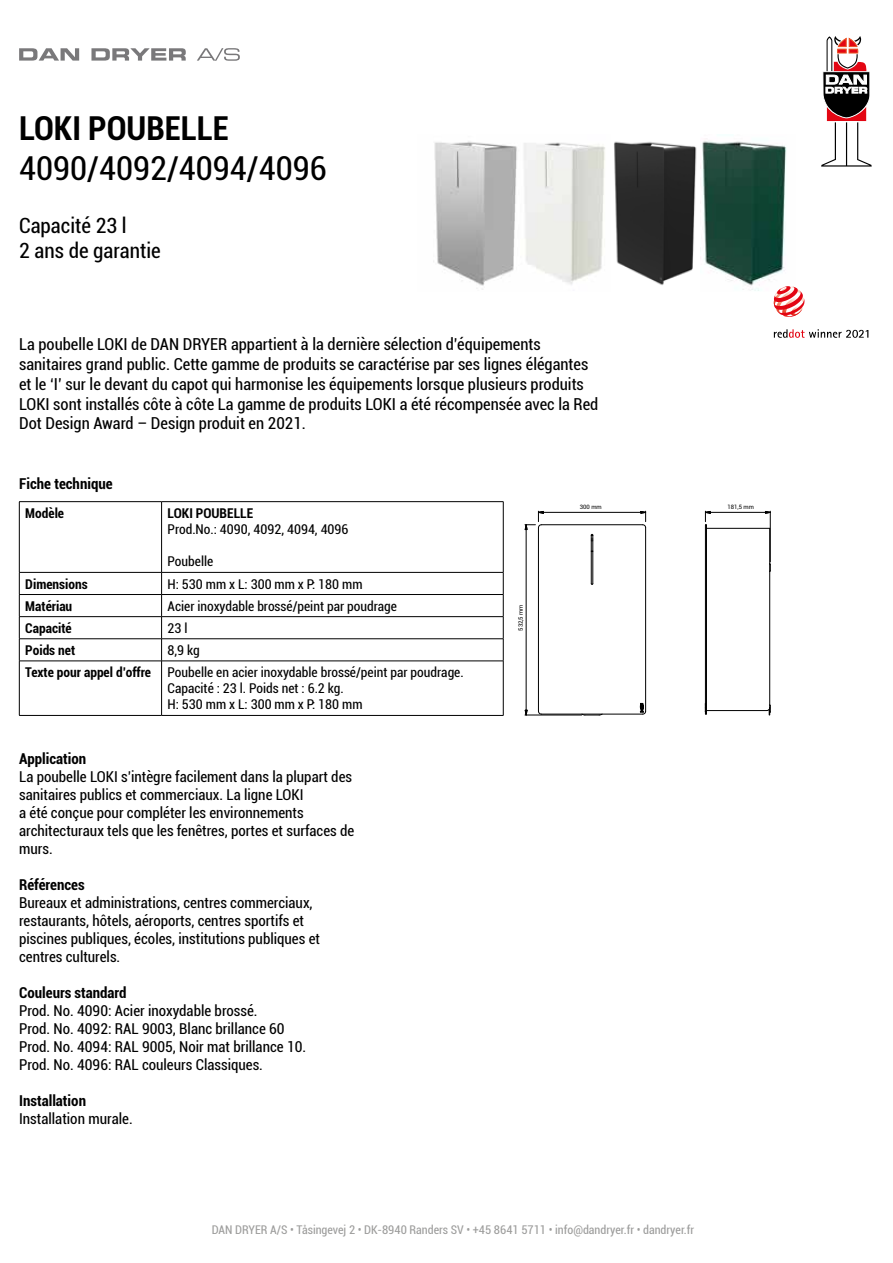
<style>
.page{position:relative;width:893px;height:1263px;background:#fff}
.page>*{position:absolute;margin:0;border:0;box-sizing:border-box;transform-origin:0 0}
.t1{font:condensed 33px "Roboto";color:#000}
.t2{font:700 condensed 33px "Roboto";color:#000}
.t3{font:condensed 21px/25.2px "Roboto";color:#000}
.t4{font:condensed 16.5px/19.8px "Roboto";color:#000}
.t5{font:condensed 15px/18px "Roboto";color:#000}
.t6{font:700 condensed 15px "Roboto";color:#000}
.t7{font:condensed 13.5px/22.2px "Roboto";color:#000}
.t8{font:700 condensed 13.5px "Roboto";color:#000}
.t9{font:condensed 12px "Roboto";color:#9d9d9c}
.t10{font:6px "Roboto";letter-spacing:-.005em;color:#000}
.s1{font-weight:700}
</style>
<div class="page">
<svg style="left:19px;top:48px;width:60px;height:13px"></svg>
<svg style="left:91px;top:48px;width:95px;height:13px"></svg>
<svg style="left:197px;top:48px;width:43px;height:13px"></svg>
<svg style="left:821px;top:36px;width:51px;height:131px"></svg>
<hr style="left:162px;top:501px;width:341px;height:1px;background:#000">
<hr style="left:19px;top:501px;width:143px;height:1px;background:#000">
<hr style="left:19px;top:502px;width:1px;height:70px;background:#000">
<hr style="left:161px;top:502px;width:1px;height:70px;background:#000">
<svg style="left:161px;top:573px;width:1px;height:88px"></svg>
<hr style="left:161px;top:661px;width:1px;height:54px;background:#000">
<hr style="left:503px;top:502px;width:1px;height:70px;background:#000">
<svg style="left:503px;top:573px;width:1px;height:88px"></svg>
<hr style="left:503px;top:661px;width:1px;height:54px;background:#000">
<hr style="left:19px;top:572px;width:143px;height:1px;background:#000">
<hr style="left:162px;top:572px;width:341px;height:1px;background:#000">
<hr style="left:19px;top:594px;width:143px;height:1px;background:#000">
<hr style="left:162px;top:594px;width:341px;height:1px;background:#000">
<hr style="left:19px;top:616px;width:143px;height:1px;background:#000">
<hr style="left:162px;top:616px;width:341px;height:1px;background:#000">
<hr style="left:19px;top:638px;width:143px;height:1px;background:#000">
<svg style="left:19px;top:573px;width:1px;height:88px"></svg>
<hr style="left:162px;top:638px;width:341px;height:1px;background:#000">
<hr style="left:19px;top:661px;width:143px;height:1px;background:#000">
<hr style="left:19px;top:661px;width:1px;height:54px;background:#000">
<hr style="left:162px;top:661px;width:341px;height:1px;background:#000">
<hr style="left:19px;top:715px;width:143px;height:1px;background:#000">
<hr style="left:162px;top:715px;width:341px;height:1px;background:#000">
<img style="left:433px;top:141px;width:84px;height:149px">
<img style="left:524px;top:142px;width:81px;height:143px">
<img style="left:614px;top:141px;width:87px;height:144px">
<img style="left:702px;top:141px;width:85px;height:150px">
<svg style="left:774px;top:329px;width:94px;height:9px"></svg>
<svg style="left:774px;top:286px;width:30px;height:31px"></svg>
<hr style="left:538px;top:528px;width:1px;height:183px;background:#000">
<hr style="left:541px;top:524px;width:102px;height:1px;background:#000">
<hr style="left:645px;top:528px;width:1px;height:183px;background:#000">
<hr style="left:541px;top:714px;width:102px;height:1px;background:#000">
<hr style="left:593px;top:535px;width:1px;height:49px;background:#000">
<hr style="left:591px;top:535px;width:1px;height:49px;background:#000">
<svg style="left:582px;top:714px;width:20px;height:2px"></svg>
<svg style="left:591px;top:534px;width:2px;height:7px"></svg>
<svg style="left:640px;top:703px;width:6px;height:11px"></svg>
<hr style="left:705px;top:525px;width:1px;height:186px;background:#000">
<hr style="left:706px;top:528px;width:1px;height:186px;background:#000">
<hr style="left:706px;top:528px;width:64px;height:1px;background:#000">
<hr style="left:769px;top:528px;width:1px;height:180px;background:#000">
<hr style="left:706px;top:710px;width:61px;height:1px;background:#000">
<svg style="left:767px;top:705px;width:4px;height:10px"></svg>
<svg style="left:769px;top:563px;width:2px;height:9px"></svg>
<hr style="left:543px;top:512px;width:98px;height:1px;background:#000">
<svg style="left:641px;top:511px;width:5px;height:17px"></svg>
<hr style="left:710px;top:512px;width:55px;height:1px;background:#000">
<svg style="left:705px;top:511px;width:5px;height:17px"></svg>
<hr style="left:770px;top:511px;width:1px;height:51px;background:#000">
<hr style="left:526px;top:529px;width:1px;height:181px;background:#000">
<hr style="left:525px;top:715px;width:57px;height:1px;background:#000">
<svg style="left:525px;top:511px;width:18px;height:19px"></svg>
<h1 class="t2" style="left:19px;top:105px;width:211px">LOKI POUBELLE</h1>
<h1 class="t1" style="left:19px;top:145px;width:309px">4090/4092/4094/4096</h1>
<h2 class="t3" style="left:19px;top:212px;width:143px">Capacité 23 l<br>2 ans de garantie</h2>
<p class="t4" style="left:19px;top:334px;width:581px">La poubelle LOKI de DAN DRYER appartient à la dernière sélection d’équipements sanitaires grand public. Cette gamme de produits se caractérise par ses lignes élégantes et le ‘I’ sur le devant du capot qui harmonise les équipements lorsque plusieurs produits LOKI sont installés côte à côte La gamme de produits LOKI a été récompensée avec la Red Dot Design Award – Design produit en 2021.</p>
<p class="t6" style="left:19px;top:473px;width:95px">Fiche technique</p>
<p class="t8" style="left:25px;top:503px;width:40px">Modèle</p>
<p class="t8" style="left:168px;top:503px;width:87px">LOKI POUBELLE</p>
<p class="t7" style="left:168px;top:518px;width:182px">Prod.No.: 4090, 4092, 4094, 4096</p>
<p class="t7" style="left:168px;top:550px;width:47px">Poubelle</p>
<p class="t8" style="left:25px;top:574px;width:64px">Dimensions</p>
<p class="t7" style="left:168px;top:572px;width:196px">H: 530 mm x L: 300 mm x P: 180 mm</p>
<p class="t8" style="left:25px;top:596px;width:48px">Matériau</p>
<p class="t7" style="left:168px;top:594px;width:231px">Acier inoxydable brossé/peint par poudrage</p>
<p class="t8" style="left:25px;top:618px;width:48px">Capacité</p>
<p class="t7" style="left:168px;top:616px;width:21px">23 l</p>
<p class="t8" style="left:25px;top:641px;width:51px">Poids net</p>
<p class="t7" style="left:25px;top:638px;width:440px;text-indent:142px">8,9 kg<br><span class="s1">Texte pour appel d’offre</span> Poubelle en acier inoxydable brossé/peint par poudrage.</p>
<p class="t7" style="left:168px;top:680px;width:196px;line-height:16.2px">Capacité : 23 l. Poids net : 6.2 kg.<br>H: 530 mm x L: 300 mm x P: 180 mm</p>
<p class="t6" style="left:19px;top:748px;width:69px">Application</p>
<p class="t5" style="left:19px;top:767px;width:337px">La poubelle LOKI s’intègre facilement dans la plupart des sanitaires publics et commerciaux. La ligne LOKI<br>a été conçue pour compléter les environnements architecturaux tels que les fenêtres, portes et surfaces de murs.</p>
<p class="t6" style="left:19px;top:874px;width:67px">Références</p>
<p class="t5" style="left:19px;top:893px;width:302px">Bureaux et administrations, centres commerciaux, restaurants, hôtels, aéroports, centres sportifs et piscines publiques, écoles, institutions publiques et centres culturels.</p>
<p class="t6" style="left:19px;top:982px;width:109px">Couleurs standard</p>
<p class="t5" style="left:19px;top:1001px;width:289px">Prod. No. 4090: Acier inoxydable brossé.<br>Prod. No. 4092: RAL 9003, Blanc brillance 60<br>Prod. No. 4094: RAL 9005, Noir mat brillance 10.<br>Prod. No. 4096: RAL couleurs Classiques.</p>
<p class="t6" style="left:19px;top:1090px;width:68px">Installation</p>
<p class="t5" style="left:19px;top:1109px;width:115px">Installation murale.</p>
<p class="t10" style="left:516px;top:631px;width:28px;rotate:-90deg">532,5 mm</p>
<p class="t10" style="left:580px;top:503px;width:23px">300 mm</p>
<p class="t10" style="left:728px;top:503px;width:28px">181,5 mm</p>
<p class="t9" style="left:212px;top:1221px;width:484px">DAN DRYER A/S • Tåsingevej 2 • DK-8940 Randers SV • +45 8641 5711 • info@dandryer.fr • dandryer.fr</p>
</div>
